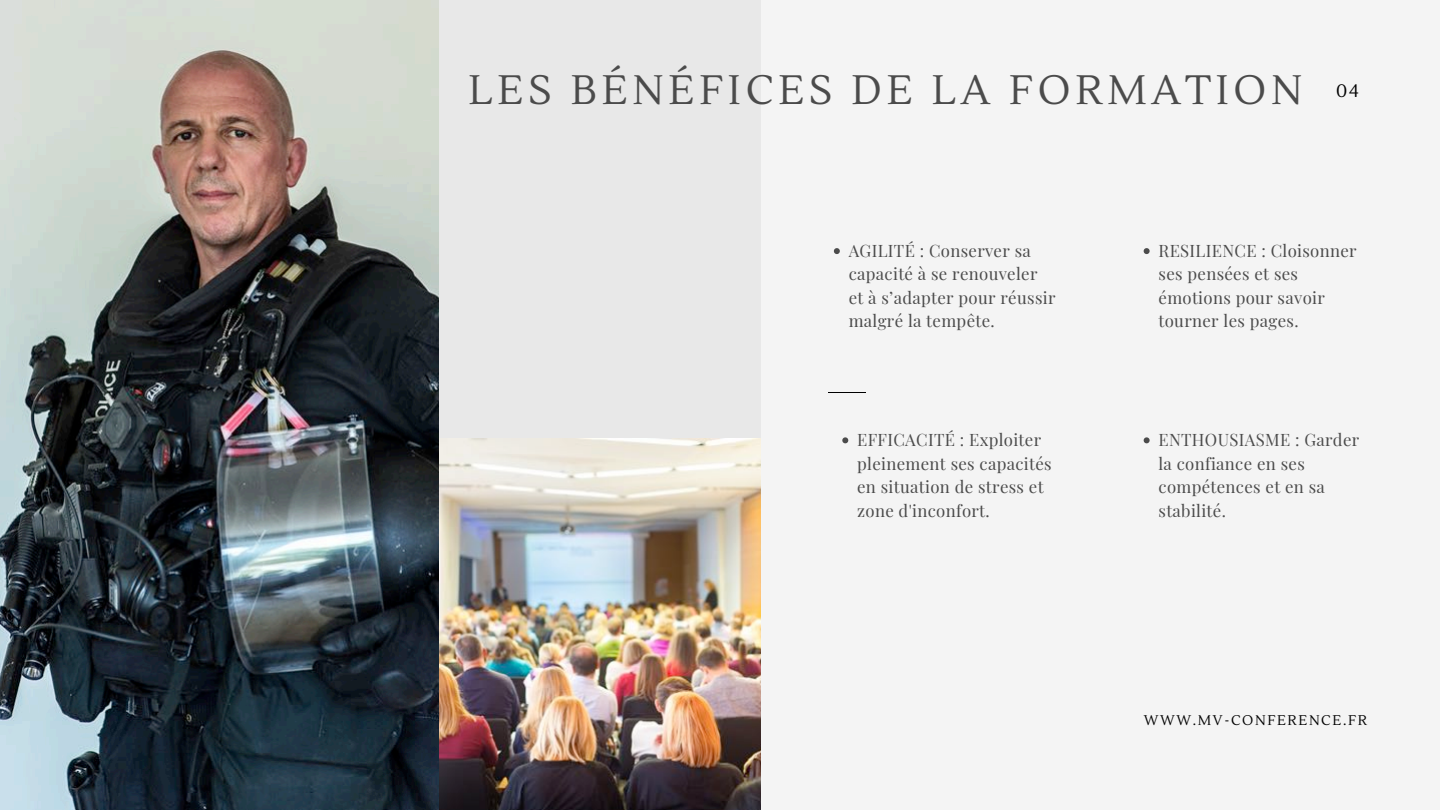
<style>
.page{position:relative;width:1440px;height:810px;background:#f4f4f4}
.page>*{position:absolute;margin:0;border:0;box-sizing:border-box;transform-origin:0 0}
.t1{font:41px "Lustria";letter-spacing:.115em;color:#4b4b4b}
.t2{font:18px "Lustria";color:#000}
.t3{font:16.8px/23.4px "Playfair Display";letter-spacing:.02em;color:#4b4b4b}
.t4{font:14px "Lustria";letter-spacing:.115em;color:#000}
</style>
<div class="page">
<div style="left:390px;top:0;width:371px;height:810px;background:#e8e8e8"></div>
<img style="left:439px;top:439px;width:322px;height:371px">
<hr style="left:829px;top:392px;width:37px;height:1px;background:#000">
<svg style="left:842px;top:437px;width:6px;height:6px"></svg>
<img style="left:0;top:0;width:439px;height:810px">
<svg style="left:834px;top:248px;width:6px;height:6px"></svg>
<svg style="left:1144px;top:248px;width:6px;height:6px"></svg>
<svg style="left:1144px;top:437px;width:6px;height:6px"></svg>
<h1 class="t1" style="left:469px;top:65px;width:835px">LES BÉNÉFICES DE LA FORMATION</h1>
<p class="t2" style="left:1336px;top:80px;width:24px">04</p>
<p class="t3" style="left:849px;top:238px;width:208px">AGILITÉ : Conserver sa capacité à se renouveler et à s’adapter pour réussir malgré la tempête.</p>
<p class="t3" style="left:1159px;top:238px;width:200px">RESILIENCE : Cloisonner ses pensées et ses émotions pour savoir tourner les pages.</p>
<p class="t3" style="left:857px;top:428px;width:196px">EFFICACITÉ : Exploiter pleinement ses capacités en situation de stress et zone d'inconfort.</p>
<p class="t3" style="left:1159px;top:428px;width:202px">ENTHOUSIASME : Garder la confiance en ses compétences et en sa stabilité.</p>
<p class="t4" style="left:1144px;top:712px;width:225px">WWW.MV-CONFERENCE.FR</p>
</div>
